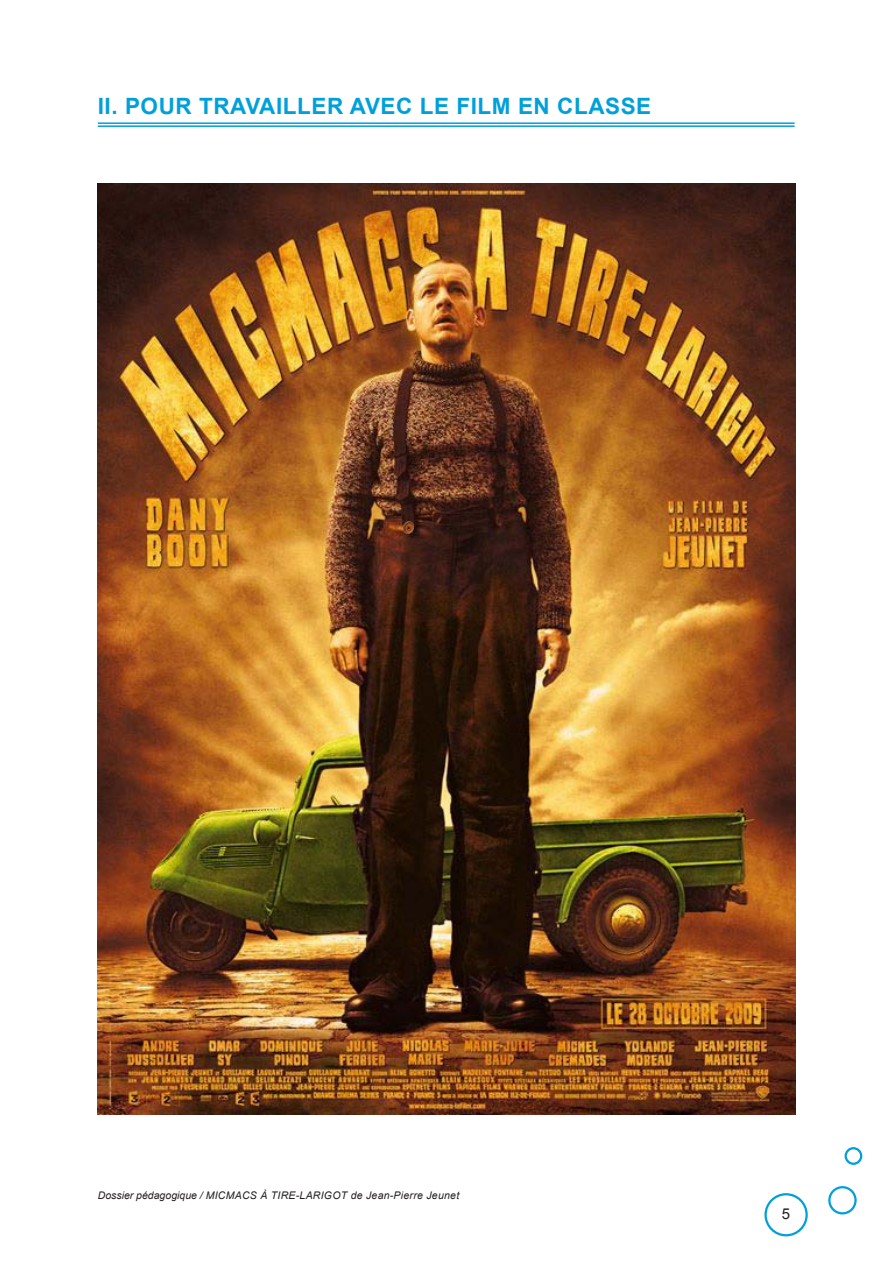
<style>
.page{position:relative;width:893px;height:1263px;background:#fff}
.page>*{position:absolute;margin:0;border:0;box-sizing:border-box;transform-origin:0 0}
.t1{font:700 22.5px "Arial";letter-spacing:.025em;color:#00a0da}
.t2{font:15px "Arial";color:#231f20}
.t3{font:italic 10.5px "Arial";letter-spacing:.025em;color:#231f20}
</style>
<div class="page">
<div style="left:764px;top:1193px;width:44px;height:43px;border:2px solid #00a0da;border-radius:50%"></div>
<div style="left:828px;top:1186px;width:29px;height:28px;border:2px solid #00a0da;border-radius:50%"></div>
<svg style="left:846px;top:1148px;width:15px;height:16px"></svg>
<div style="left:844px;top:1147px;width:18px;height:18px;border:2px solid #00a0da;border-radius:50%"></div>
<hr style="left:98px;top:122px;width:697px;height:2px;background:#00a0da">
<hr style="left:98px;top:125px;width:697px;height:2px;background:#00a0da">
<img style="left:98px;top:184px;width:698px;height:930px">
<h1 class="t1" style="left:98px;top:91px;width:555px">II. POUR TRAVAILLER AVEC LE FILM EN CLASSE</h1>
<p class="t3" style="left:98px;top:1188px;width:363px">Dossier pédagogique / MICMACS À TIRE-LARIGOT de Jean-Pierre Jeunet</p>
<h2 class="t2" style="left:782px;top:1203px;width:10px">5</h2>
</div>
